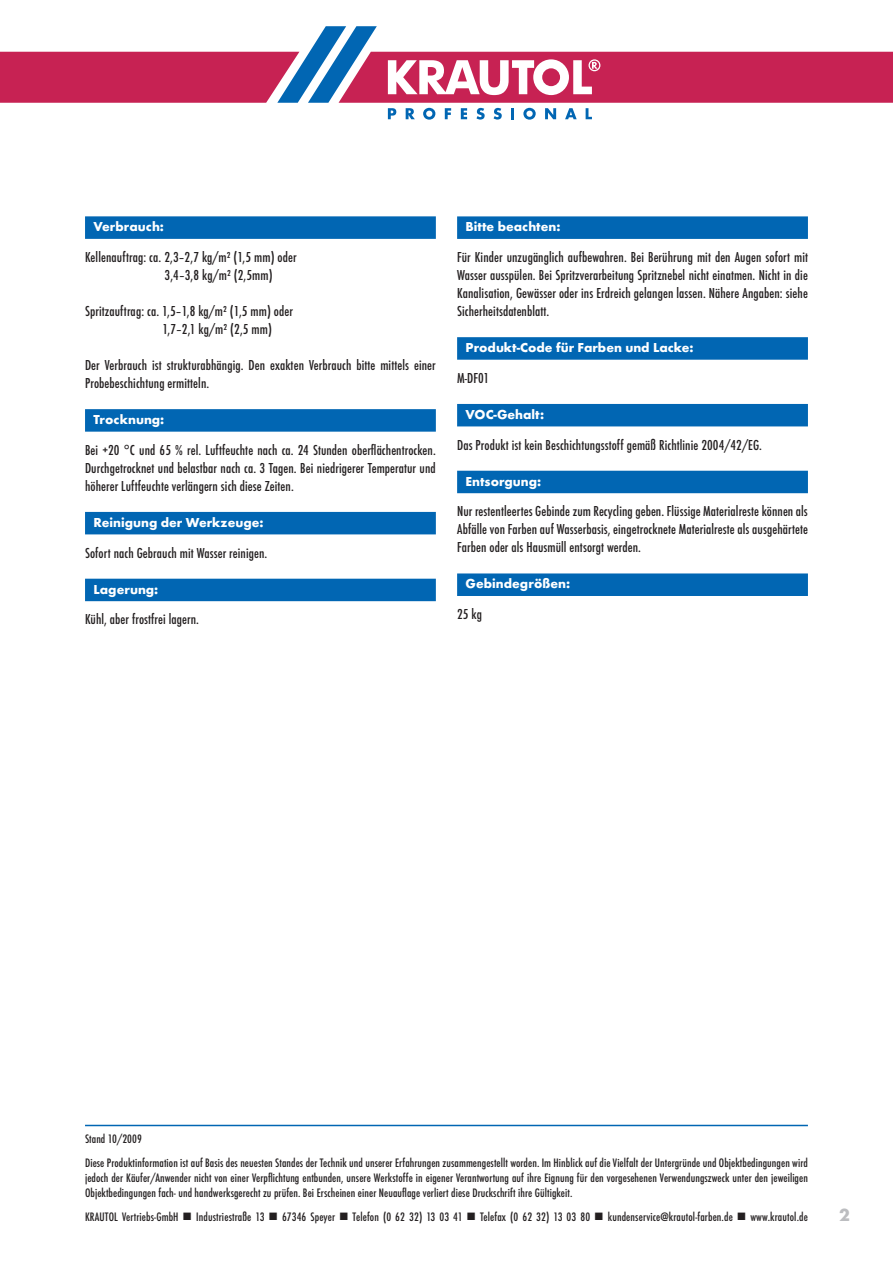
<style>
.page{position:relative;width:893px;height:1263px;background:#fff}
.page>*{position:absolute;margin:0;border:0;box-sizing:border-box;transform-origin:0 0}
.t1{font:700 18px "Futura T";color:#bcbdc0}
.t2{font:500 condensed 15px/18px "Futura T";letter-spacing:.005em;color:#231f20}
.t3{font:700 13.5px "Futura T";color:#fff}
.t4{font:500 condensed 12.75px/23.5px "Futura T";letter-spacing:.005em;color:#231f20}
</style>
<div class="page">
<svg style="left:0;top:26px;width:893px;height:94px"></svg>
<hr style="left:85px;top:1125px;width:723px;height:1px;background:#0166b3">
<div style="left:85px;top:216px;width:351px;height:23px;background:#0166b3"></div>
<div style="left:85px;top:409px;width:351px;height:23px;background:#0166b3"></div>
<div style="left:85px;top:512px;width:351px;height:22px;background:#0166b3"></div>
<div style="left:85px;top:579px;width:351px;height:22px;background:#0166b3"></div>
<div style="left:457px;top:216px;width:351px;height:23px;background:#0166b3"></div>
<div style="left:457px;top:337px;width:351px;height:23px;background:#0166b3"></div>
<div style="left:457px;top:404px;width:351px;height:22px;background:#0166b3"></div>
<div style="left:457px;top:471px;width:351px;height:22px;background:#0166b3"></div>
<div style="left:457px;top:573px;width:351px;height:23px;background:#0166b3"></div>
<p class="t3" style="left:94px;top:221px;width:72px">Verbrauch:</p>
<p class="t2" style="left:165px;top:249px;width:134px;text-indent:-80px">Kellenauftrag: ca. 2,3–2,7 kg/m² (1,5 mm) oder<br>3,4–3,8 kg/m² (2,5mm)</p>
<p class="t2" style="left:162px;top:303px;width:132px;text-indent:-77px">Spritzauftrag: ca. 1,5–1,8 kg/m² (1,5 mm) oder<br>1,7–2,1 kg/m² (2,5 mm)</p>
<p class="t2" style="left:85px;top:357px;width:352px">Der Verbrauch ist strukturabhängig. Den exakten Verbrauch bitte mittels einer<br>Probebeschichtung ermitteln.</p>
<p class="t3" style="left:94px;top:414px;width:72px">Trocknung:</p>
<p class="t2" style="left:85px;top:441px;width:352px;text-align:justify">Bei +20 °C und 65 % rel. Luftfeuchte nach ca. 24 Stunden oberflächentrocken.<br>Durchgetrocknet und belastbar nach ca. 3 Tagen. Bei niedrigerer Temperatur und höherer Luftfeuchte verlängern sich diese Zeiten.</p>
<p class="t3" style="left:94px;top:517px;width:172px">Reinigung der Werkzeuge:</p>
<p class="t2" style="left:85px;top:544px;width:184px">Sofort nach Gebrauch mit Wasser reinigen.</p>
<p class="t3" style="left:94px;top:584px;width:66px">Lagerung:</p>
<p class="t2" style="left:85px;top:611px;width:115px">Kühl, aber frostfrei lagern.</p>
<p class="t3" style="left:466px;top:221px;width:96px">Bitte beachten:</p>
<p class="t2" style="left:457px;top:249px;width:352px;text-align:justify">Für Kinder unzugänglich aufbewahren. Bei Berührung mit den Augen sofort mit Wasser ausspülen. Bei Spritzverarbeitung Spritznebel nicht einatmen. Nicht in die Kanalisation, Gewässer oder ins Erdreich gelangen lassen. Nähere Angaben: siehe Sicherheitsdatenblatt.</p>
<p class="t3" style="left:466px;top:342px;width:230px">Produkt-Code für Farben und Lacke:</p>
<p class="t2" style="left:457px;top:370px;width:33px">M-DF01</p>
<p class="t3" style="left:466px;top:409px;width:80px">VOC-Gehalt:</p>
<p class="t2" style="left:457px;top:436px;width:306px">Das Produkt ist kein Beschichtungsstoff gemäß Richtlinie 2004/42/EG.</p>
<p class="t3" style="left:466px;top:476px;width:77px">Entsorgung:</p>
<p class="t2" style="left:457px;top:503px;width:352px;text-align:justify">Nur restentleertes Gebinde zum Recycling geben. Flüssige Materialreste können als Abfälle von Farben auf Wasserbasis, eingetrocknete Materialreste als ausgehärtete Farben oder als Hausmüll entsorgt werden.</p>
<p class="t3" style="left:466px;top:578px;width:106px">Gebindegrößen:</p>
<p class="t2" style="left:457px;top:606px;width:26px">25 kg</p>
<p class="t4" style="left:85px;top:1128px;width:724px">Stand 10/2009<br>Diese Produktinformation ist auf Basis des neuesten Standes der Technik und unserer Erfahrungen zusammengestellt worden. Im Hinblick auf die Vielfalt der Untergründe und Objektbedingungen wird</p>
<p class="t4" style="left:85px;top:1170px;width:724px;line-height:15px">jedoch der Käufer/Anwender nicht von einer Verpflichtung entbunden, unsere Werkstoffe in eigener Verantwortung auf ihre Eignung für den vorgesehenen Verwendungszweck unter den jeweiligen<br>Objektbedingungen fach- und handwerksgerecht zu prüfen. Bei Erscheinen einer Neuauflage verliert diese Druckschrift ihre Gültigkeit.</p>
<p class="t4" style="left:85px;top:1205px;width:95px">KRAUTOL Vertriebs-GmbH</p>
<p class="t4" style="left:196px;top:1205px;width:70px">Industriestraße 13</p>
<p class="t4" style="left:282px;top:1205px;width:54px">67346 Speyer</p>
<p class="t4" style="left:353px;top:1205px;width:111px">Telefon (0 62 32) 13 03 41</p>
<p class="t4" style="left:480px;top:1205px;width:112px">Telefax (0 62 32) 13 03 80</p>
<p class="t4" style="left:608px;top:1205px;width:127px">kundenservice@krautol-farben.de</p>
<p class="t4" style="left:750px;top:1205px;width:59px">www.krautol.de</p>
<p class="t1" style="left:839px;top:1207px;width:12px">2</p>
</div>
